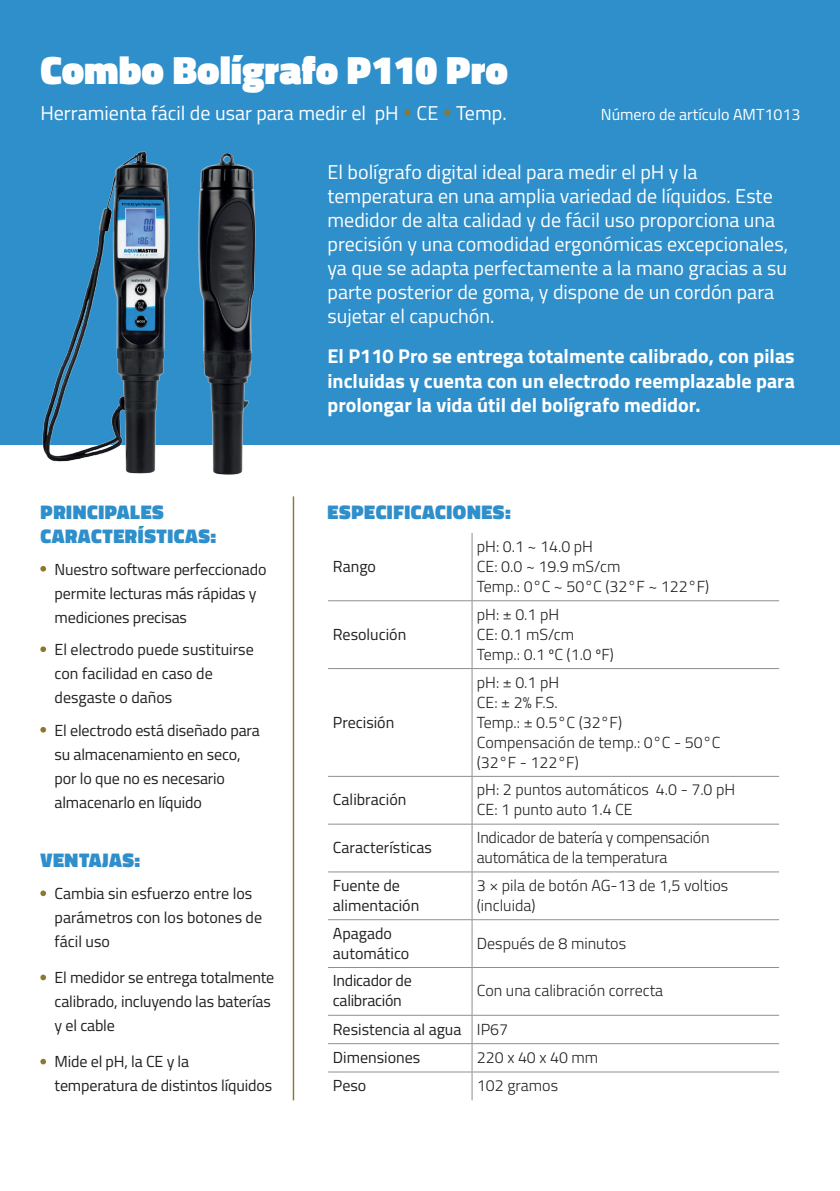
<style>
.page{position:relative;width:840px;height:1191px;background:#fff}
.page>*{position:absolute;margin:0;border:0;box-sizing:border-box;transform-origin:0 0}
.t1{font:900 40px "Titillium Web";color:#fff}
.t2{font:20px/24px "Titillium Web";color:#fff}
.t3{font:700 20px/24px "Titillium Web";color:#fff;text-align:justify}
.t4{font:900 20px/24px "Titillium Web";letter-spacing:.03em;color:#2f8fcb}
.t5{font:16px/24px "Titillium Web";letter-spacing:-.01em;color:#231f20}
.t6{font:300 16px/20px "Titillium Web";color:#231f20}
.t7{font:300 16px/20px "Titillium Web";letter-spacing:-.02em;color:#231f20}
.t8{font:16px "Titillium Web";color:#fff}
.s1{font-weight:300}
</style>
<div class="page">
<div style="left:0;top:0;width:839px;height:445px;background:#2f8fcb"></div>
<hr style="left:292px;top:496px;width:2px;height:604px;background:#8e772c">
<svg style="left:40px;top:566px;width:6px;height:5px"></svg>
<svg style="left:40px;top:646px;width:6px;height:6px"></svg>
<svg style="left:40px;top:727px;width:6px;height:5px"></svg>
<svg style="left:40px;top:890px;width:6px;height:6px"></svg>
<svg style="left:40px;top:974px;width:6px;height:6px"></svg>
<svg style="left:40px;top:1058px;width:6px;height:6px"></svg>
<hr style="left:471px;top:533px;width:1px;height:67px;background:#8c9091">
<hr style="left:328px;top:600px;width:144px;height:1px;background:#8c9091">
<hr style="left:472px;top:600px;width:306px;height:1px;background:#8c9091">
<hr style="left:471px;top:601px;width:1px;height:67px;background:#8c9091">
<hr style="left:328px;top:668px;width:144px;height:1px;background:#8c9091">
<hr style="left:472px;top:668px;width:306px;height:1px;background:#8c9091">
<hr style="left:471px;top:669px;width:1px;height:107px;background:#8c9091">
<hr style="left:328px;top:776px;width:144px;height:1px;background:#8c9091">
<hr style="left:472px;top:776px;width:306px;height:1px;background:#8c9091">
<hr style="left:471px;top:776px;width:1px;height:48px;background:#8c9091">
<hr style="left:328px;top:824px;width:144px;height:1px;background:#8c9091">
<hr style="left:472px;top:824px;width:306px;height:1px;background:#8c9091">
<hr style="left:471px;top:824px;width:1px;height:47px;background:#8c9091">
<hr style="left:328px;top:871px;width:144px;height:1px;background:#8c9091">
<hr style="left:472px;top:871px;width:306px;height:1px;background:#8c9091">
<hr style="left:471px;top:872px;width:1px;height:47px;background:#8c9091">
<hr style="left:328px;top:919px;width:144px;height:1px;background:#8c9091">
<hr style="left:472px;top:919px;width:306px;height:1px;background:#8c9091">
<hr style="left:471px;top:920px;width:1px;height:47px;background:#8c9091">
<hr style="left:328px;top:967px;width:144px;height:1px;background:#8c9091">
<hr style="left:472px;top:967px;width:306px;height:1px;background:#8c9091">
<hr style="left:471px;top:967px;width:1px;height:48px;background:#8c9091">
<hr style="left:328px;top:1015px;width:144px;height:1px;background:#8c9091">
<hr style="left:472px;top:1015px;width:306px;height:1px;background:#8c9091">
<hr style="left:328px;top:1043px;width:144px;height:1px;background:#8c9091">
<hr style="left:472px;top:1043px;width:306px;height:1px;background:#8c9091">
<hr style="left:328px;top:1071px;width:144px;height:1px;background:#8c9091">
<hr style="left:472px;top:1071px;width:306px;height:1px;background:#8c9091">
<svg style="left:471px;top:1015px;width:1px;height:85px"></svg>
<svg style="left:404px;top:110px;width:6px;height:5px"></svg>
<svg style="left:444px;top:110px;width:6px;height:5px"></svg>
<img style="left:42px;top:151px;width:128px;height:323px">
<img style="left:198px;top:153px;width:58px;height:322px">
<h1 class="t1" style="left:40px;top:41px;width:469px">Combo Bolígrafo P110 Pro</h1>
<p class="t2" style="left:40px;top:100px;width:467px">Herramienta fácil de usar para medir el pH CE Temp.</p>
<p class="t8" style="left:600px;top:103px;width:201px">Número de artículo AMT1013</p>
<p class="t2" style="left:327px;top:159px;width:462px">El bolígrafo digital ideal para medir el pH y la temperatura en una amplia variedad de líquidos. Este medidor de alta calidad y de fácil uso proporciona una precisión y una comodidad ergonómicas excepcionales, ya que se adapta perfectamente a la mano gracias a su parte posterior de goma, y dispone de un cordón para sujetar el capuchón.</p>
<p class="t3" style="left:327px;top:343px;width:468px">El P110 Pro se entrega totalmente calibrado, con pilas incluidas y cuenta con un electrodo reemplazable para prolongar la vida útil del bolígrafo medidor.</p>
<p class="t4" style="left:40px;top:500px;width:177px">PRINCIPALES<br>CARACTERÍSTICAS:</p>
<p class="t4" style="left:327px;top:500px;width:185px">ESPECIFICACIONES:</p>
<p class="t6" style="left:476px;top:535px;width:234px">pH: 0.1 ~ 14.0 pH<br>CE: 0.0 ~ 19.9 mS/cm<br>Temp.: 0°C ~ 50°C (32°F ~ 122°F)</p>
<p class="t5" style="left:333px;top:553px;width:45px">Rango</p>
<p class="t5" style="left:55px;top:556px;width:213px">Nuestro software perfeccionado permite lecturas más rápidas y mediciones precisas</p>
<p class="t5" style="left:55px;top:636px;width:201px">El electrodo puede sustituirse con facilidad en caso de desgaste o daños</p>
<p class="t5" style="left:55px;top:717px;width:207px">El electrodo está diseñado para su almacenamiento en seco, por lo que no es necesario almacenarlo en líquido</p>
<p class="t6" style="left:476px;top:603px;width:138px">pH: ± 0.1 pH<br>CE: 0.1 mS/cm<br>Temp.: 0.1 ºC (1.0 ºF)</p>
<p class="t5" style="left:333px;top:621px;width:75px">Resolución</p>
<p class="t6" style="left:476px;top:671px;width:245px">pH: ± 0.1 pH<br>CE: ± 2% F.S.<br>Temp.: ± 0.5°C (32°F)<br>Compensación de temp.: 0°C - 50°C (32°F - 122°F)</p>
<p class="t5" style="left:333px;top:709px;width:63px">Precisión</p>
<p class="t5" style="left:333px;top:787px;width:75px">Calibración</p>
<p class="t6" style="left:476px;top:779px;width:260px">pH: 2 puntos automáticos 4.0 - 7.0 pH<br>CE: 1 punto auto 1.4 CE</p>
<p class="t5" style="left:333px;top:834px;width:100px">Características</p>
<p class="t7" style="left:476px;top:826px;width:234px">Indicador de batería y compensación automática de la temperatura</p>
<p class="t5" style="left:333px;top:874px;width:88px;line-height:20px">Fuente de alimentación</p>
<p class="t6" style="left:476px;top:874px;width:253px">3 × pila de botón AG-13 de 1,5 voltios (incluida)</p>
<p class="t5" style="left:333px;top:922px;width:78px;line-height:20px">Apagado automático</p>
<p class="t6" style="left:476px;top:932px;width:151px">Después de 8 minutos</p>
<p class="t5" style="left:333px;top:970px;width:80px;line-height:20px">Indicador de calibración</p>
<p class="t6" style="left:476px;top:980px;width:188px">Con una calibración correcta</p>
<p class="t5" style="left:333px;top:1014px;width:177px;line-height:28.4px">Resistencia al agua <span class="s1">IP67<br></span>Dimensiones</p>
<p class="t4" style="left:40px;top:848px;width:101px">VENTAJAS:</p>
<p class="t5" style="left:55px;top:880px;width:209px">Cambia sin esfuerzo entre los parámetros con los botones de fácil uso</p>
<p class="t5" style="left:55px;top:965px;width:221px">El medidor se entrega totalmente calibrado, incluyendo las baterías y el cable</p>
<p class="t5" style="left:55px;top:1049px;width:219px">Mide el pH, la CE y la temperatura de distintos líquidos</p>
<p class="t6" style="left:476px;top:1046px;width:123px">220 x 40 x 40 mm</p>
<p class="t5" style="left:333px;top:1072px;width:35px">Peso</p>
<p class="t6" style="left:476px;top:1074px;width:83px">102 gramos</p>
</div>
